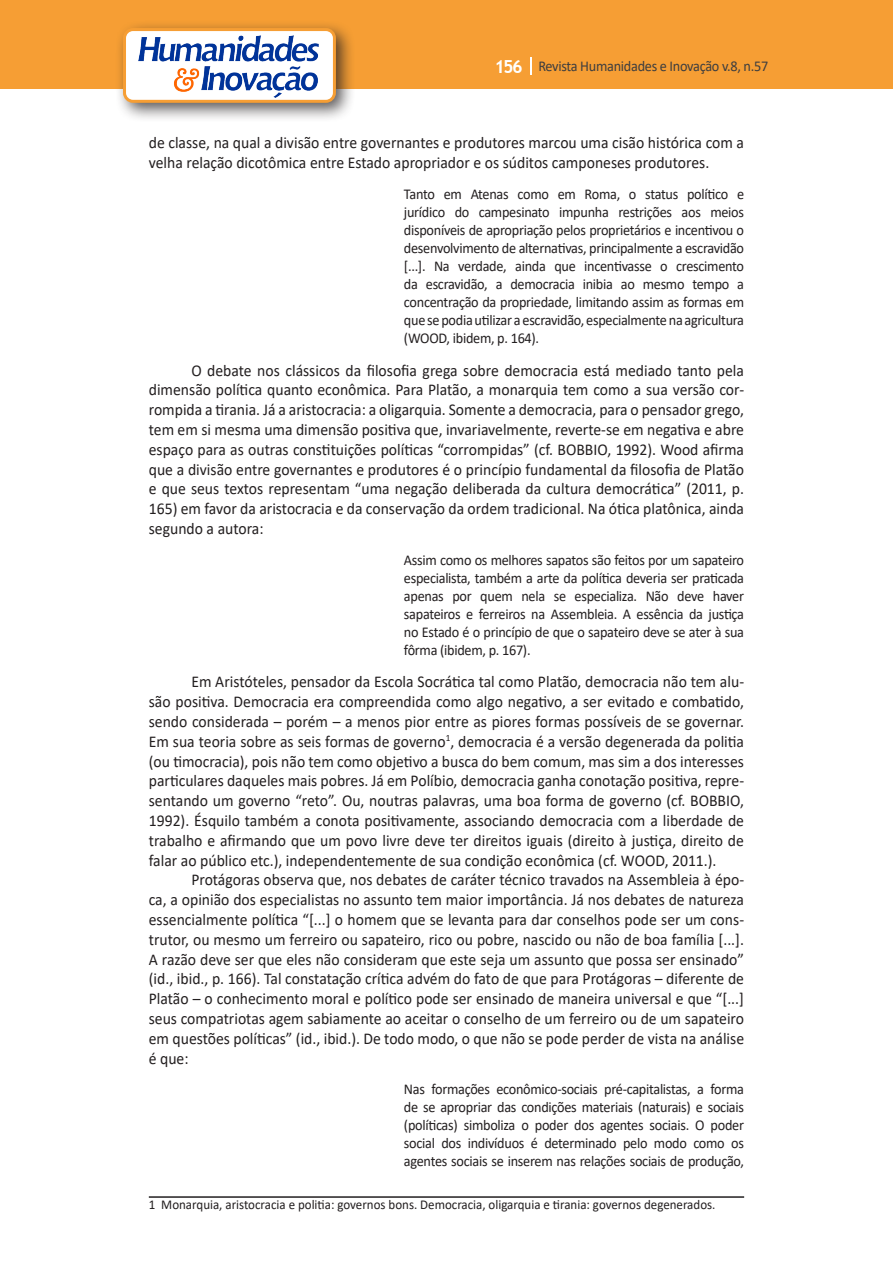
<style>
.page{position:relative;width:893px;height:1263px;background:#fff}
.page>*{position:absolute;margin:0;border:0;box-sizing:border-box;transform-origin:0 0}
.Texto{font:16.5px/19.8px "Calibri";color:#231f20;text-align:justify;scale:.95 1}
.citacao{font:15px/18px "Calibri";letter-spacing:-.02em;color:#231f20;text-align:justify;scale:.95 1}
.t1{font:15px "Calibri";letter-spacing:-.02em;color:#3e3e3f;scale:.95 1}
.Rodapé{font:13.5px "Calibri";color:#231f20;scale:.96 1}
.s1{font-family:"Trebuchet MS";font-weight:700;font-size:18px;color:#fff}
</style>
<div class="page">
<div style="left:0;top:0;width:893px;height:88px;background:#f69e34"></div>
<svg style="left:530px;top:57px;width:2px;height:18px"></svg>
<div style="left:115px;top:20px;width:241px;height:103px;background:#231f20;opacity:.75"></div>
<div style="left:125px;top:30px;width:209px;height:71px;background:#fff;border-radius:9px"></div>
<img style="left:138px;top:35px;width:181px;height:62px">
<div style="left:123px;top:28px;width:213px;height:75px;border:3px solid #f69e34;border-radius:9px"></div>
<hr style="left:149px;top:1196px;width:595px;height:2px;background:#231f20">
<p class="t1" style="left:495px;top:56px;width:290px"><span class="s1">156</span> Revista Humanidades e Inovação v.8, n.57</p>
<p class="Texto" style="left:149px;top:133px;width:628px">de classe, na qual a divisão entre governantes e produtores marcou uma cisão histórica com a velha relação dicotômica entre Estado apropriador e os súditos camponeses produtores.</p>
<p class="citacao" style="left:404px;top:185px;width:360px">Tanto em Atenas como em Roma, o status político e jurídico do campesinato impunha restrições aos meios disponíveis de apropriação pelos proprietários e incentivou o desenvolvimento de alternativas, principalmente a escravidão [...]. Na verdade, ainda que incentivasse o crescimento da escravidão, a democracia inibia ao mesmo tempo a concentração da propriedade, limitando assim as formas em que se podia utilizar a escravidão, especialmente na agricultura (WOOD, ibidem, p. 164).</p>
<p class="Texto" style="left:149px;top:360px;width:628px;text-indent:43px">O debate nos clássicos da filosofia grega sobre democracia está mediado tanto pela dimensão política quanto econômica. Para Platão, a monarquia tem como a sua versão cor&shy;rompida a tirania. Já a aristocracia: a oligarquia. Somente a democracia, para o pensador grego, tem em si mesma uma dimensão positiva que, invariavelmente, reverte-se em negativa e abre espaço para as outras constituições políticas “corrompidas” (cf. BOBBIO, 1992). Wood afirma que a divisão entre governantes e produtores é o princípio fundamental da filosofia de Platão e que seus textos representam “uma negação deliberada da cultura democrática” (2011, p.<br>165) em favor da aristocracia e da conservação da ordem tradicional. Na ótica platônica, ainda segundo a autora:</p>
<p class="citacao" style="left:404px;top:550px;width:360px">Assim como os melhores sapatos são feitos por um sapateiro especialista, também a arte da política deveria ser praticada apenas por quem nela se especializa. Não deve haver sapateiros e ferreiros na Assembleia. A essência da justiça no Estado é o princípio de que o sapateiro deve se ater à sua fôrma (ibidem, p. 167).</p>
<p class="Texto" style="left:149px;top:671px;width:628px;text-indent:43px">Em Aristóteles, pensador da Escola Socrática tal como Platão, democracia não tem alu&shy;são positiva. Democracia era compreendida como algo negativo, a ser evitado e combatido, sendo considerada – porém – a menos pior entre as piores formas possíveis de se governar.<br>Em sua teoria sobre as seis formas de governo<sup>1</sup>, democracia é a versão degenerada da politia (ou timocracia), pois não tem como objetivo a busca do bem comum, mas sim a dos interesses particulares daqueles mais pobres. Já em Políbio, democracia ganha conotação positiva, repre&shy;sentando um governo “reto”. Ou, noutras palavras, uma boa forma de governo (cf. BOBBIO, 1992). Ésquilo também a conota positivamente, associando democracia com a liberdade de trabalho e afirmando que um povo livre deve ter direitos iguais (direito à justiça, direito de falar ao público etc.), independentemente de sua condição econômica (cf. WOOD, 2011.).</p>
<p class="Texto" style="left:149px;top:869px;width:628px;text-indent:43px">Protágoras observa que, nos debates de caráter técnico travados na Assembleia à épo&shy;ca, a opinião dos especialistas no assunto tem maior importância. Já nos debates de natureza essencialmente política “[...] o homem que se levanta para dar conselhos pode ser um cons&shy;trutor, ou mesmo um ferreiro ou sapateiro, rico ou pobre, nascido ou não de boa família [...].<br>A razão deve ser que eles não consideram que este seja um assunto que possa ser ensinado” (id., ibid., p. 166). Tal constatação crítica advém do fato de que para Protágoras – diferente de Platão – o conhecimento moral e político pode ser ensinado de maneira universal e que “[...] seus compatriotas agem sabiamente ao aceitar o conselho de um ferreiro ou de um sapateiro em questões políticas” (id., ibid.). De todo modo, o que não se pode perder de vista na análise é que:</p>
<p class="citacao" style="left:404px;top:1080px;width:359px">Nas formações econômico-sociais pré-capitalistas, a forma de se apropriar das condições materiais (naturais) e sociais (políticas) simboliza o poder dos agentes sociais. O poder social dos indivíduos é determinado pelo modo como os agentes sociais se inserem nas relações sociais de produção,</p>
<p class="Rodapé" style="left:149px;top:1195px;width:592px">1 Monarquia, aristocracia e politia: governos bons. Democracia, oligarquia e tirania: governos degenerados.</p>
</div>
